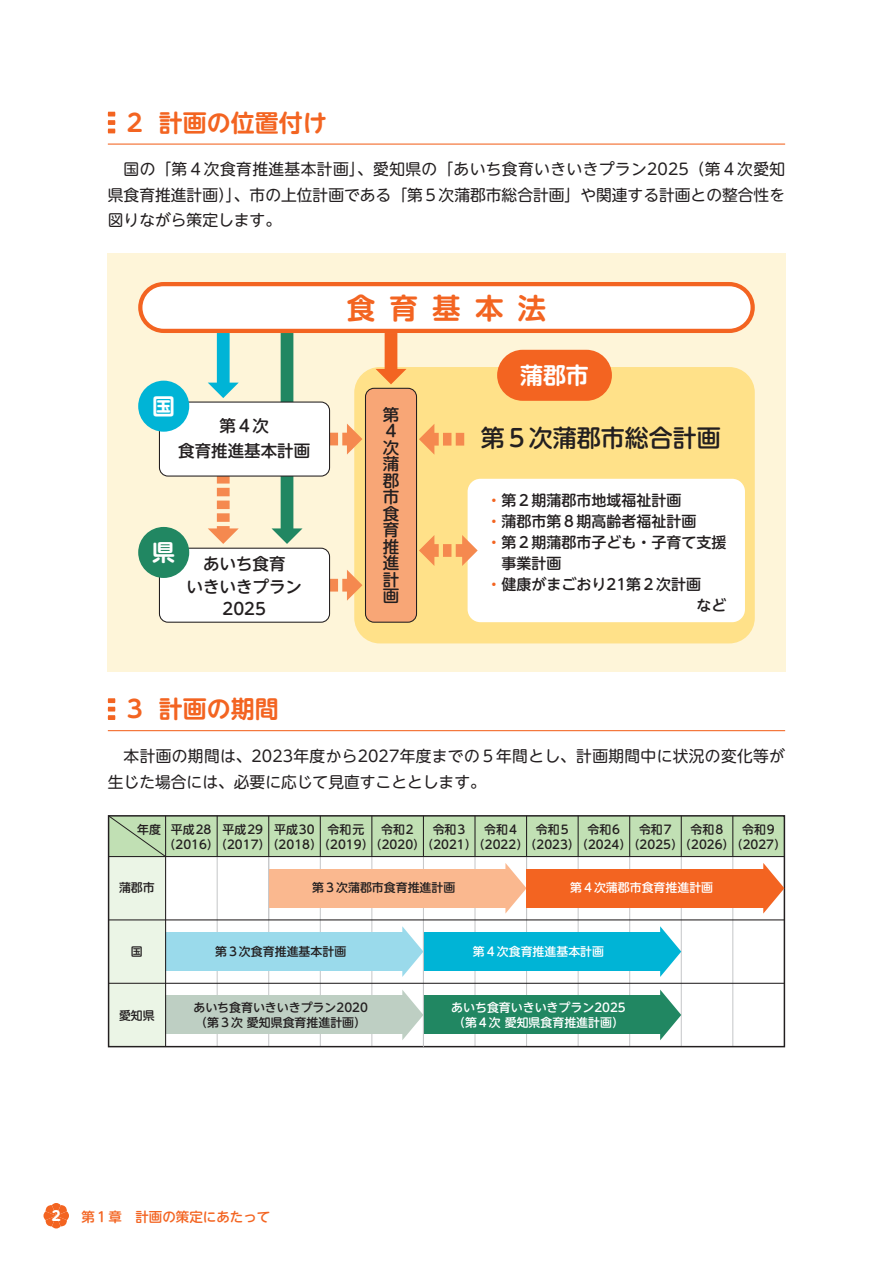
<style>
.page{position:relative;width:893px;height:1263px;background:#fff}
.page>*{position:absolute;margin:0;border:0;box-sizing:border-box;transform-origin:0 0}
.t1{font:700 28.5px "UD Shin M Go Pro De";letter-spacing:.5em;color:#f36421}
.t2{font:700 24px "UD Shin M Go Pr 6 N De";color:#f36421}
.t3{font:500 24px "UD Shin M Go Pro";color:#231f20}
.t4{font:700 22.95px "UD Shin M Go Pro De";color:#fff}
.t5{font:500 16.5px/16.5px "UD Shin M Go Pro";color:#231f20;text-align:center}
.t6{font:15.75px/25.5px "UD Shin M Go Pr 6 N";color:#231f20;text-align:justify}
.t7{font:15.75px/25.5px "UD Shin M Go Pr 6 N";letter-spacing:.02em;color:#231f20}
.t8{font:500 15px "UD Shin M Go Pro";color:#231f20}
.t9{font:500 13.5px "UD Shin M Go Pr 6 N";color:#f36421}
.t10{font:700 13.5px "UD Shin M Go Pr 6 N";color:#fff}
.t11{font:500 11.85px/14.9px "UD Shin M Go Pro";color:#231f20;text-align:center}
.t12{font:500 11.85px/14.9px "UD Shin M Go Pro";color:#fff}
.s1{color:#f36421}
</style>
<div class="page">
<svg style="left:43px;top:1203px;width:26px;height:25px"></svg>
<hr style="left:108px;top:144px;width:677px;height:1px;background:#f36421">
<svg style="left:108px;top:112px;width:7px;height:21px"></svg>
<hr style="left:108px;top:730px;width:677px;height:1px;background:#f36421">
<svg style="left:108px;top:698px;width:7px;height:22px"></svg>
<div style="left:108px;top:254px;width:677px;height:418px;background:#fef5d9"></div>
<div style="left:354px;top:367px;width:401px;height:276px;background:#ffe189;border-radius:26px"></div>
<svg style="left:330px;top:570px;width:32px;height:31px"></svg>
<div style="left:159px;top:548px;width:171px;height:74px;background:#fff;border-radius:9px"></div>
<div style="left:159px;top:548px;width:171px;height:75px;border:1px solid #231f20;border-radius:9px"></div>
<div style="left:497px;top:350px;width:115px;height:51px;background:#f36421;border-radius:26px"></div>
<div style="left:365px;top:388px;width:51px;height:234px;background:#f8a676;border-radius:9px"></div>
<div style="left:365px;top:388px;width:52px;height:235px;border:1px solid #231f20;border-radius:9px"></div>
<svg style="left:330px;top:424px;width:32px;height:31px"></svg>
<svg style="left:419px;top:424px;width:45px;height:31px"></svg>
<div style="left:385px;top:333px;width:12px;height:38px;background:#f36421"></div>
<svg style="left:376px;top:369px;width:30px;height:15px"></svg>
<div style="left:217px;top:333px;width:13px;height:52px;background:#00b4d6"></div>
<svg style="left:208px;top:383px;width:31px;height:15px"></svg>
<svg style="left:208px;top:477px;width:31px;height:67px"></svg>
<div style="left:281px;top:333px;width:12px;height:197px;background:#218762"></div>
<svg style="left:272px;top:528px;width:31px;height:16px"></svg>
<svg style="left:138px;top:282px;width:617px;height:51px;background:#fce4d8"></svg>
<div style="left:159px;top:402px;width:171px;height:74px;background:#fff;border-radius:9px"></div>
<div style="left:159px;top:401px;width:171px;height:76px;border:1px solid #231f20;border-radius:9px"></div>
<div style="left:138px;top:381px;width:51px;height:51px;background:#00b4d6;border-radius:50%"></div>
<div style="left:138px;top:527px;width:51px;height:51px;background:#218762;border-radius:50%"></div>
<div style="left:468px;top:479px;width:277px;height:143px;background:#fff;border-radius:13px"></div>
<svg style="left:419px;top:535px;width:59px;height:31px"></svg>
<div style="left:109px;top:816px;width:57px;height:231px;background:#ebf5e6"></div>
<div style="left:109px;top:816px;width:675px;height:40px;background:#c1e0b4"></div>
<hr style="left:732px;top:856px;width:1px;height:191px;background:#c5c6c8">
<hr style="left:681px;top:856px;width:1px;height:191px;background:#c5c6c8">
<hr style="left:629px;top:856px;width:1px;height:191px;background:#c5c6c8">
<hr style="left:578px;top:856px;width:1px;height:191px;background:#c5c6c8">
<hr style="left:526px;top:856px;width:1px;height:191px;background:#c5c6c8">
<hr style="left:475px;top:856px;width:1px;height:191px;background:#c5c6c8">
<hr style="left:423px;top:856px;width:1px;height:191px;background:#c5c6c8">
<hr style="left:372px;top:856px;width:1px;height:191px;background:#c5c6c8">
<hr style="left:320px;top:856px;width:1px;height:191px;background:#c5c6c8">
<hr style="left:268px;top:856px;width:1px;height:191px;background:#c5c6c8">
<hr style="left:217px;top:856px;width:1px;height:191px;background:#c5c6c8">
<div style="left:108px;top:815px;width:677px;height:232px;border:1px solid #231f20"></div>
<hr style="left:109px;top:856px;width:675px;height:1px;background:#231f20">
<div style="left:269px;top:869px;width:238px;height:38px;background:#fab88f"></div>
<svg style="left:505px;top:863px;width:22px;height:50px"></svg>
<div style="left:527px;top:869px;width:238px;height:38px;background:#f36421"></div>
<svg style="left:763px;top:863px;width:21px;height:50px"></svg>
<div style="left:166px;top:932px;width:238px;height:38px;background:#9adaeb"></div>
<svg style="left:402px;top:926px;width:21px;height:51px"></svg>
<div style="left:423px;top:932px;width:239px;height:38px;background:#00b4d6"></div>
<svg style="left:660px;top:926px;width:21px;height:51px"></svg>
<div style="left:166px;top:996px;width:238px;height:38px;background:#becfc3"></div>
<svg style="left:402px;top:990px;width:21px;height:50px"></svg>
<div style="left:423px;top:996px;width:239px;height:38px;background:#218762"></div>
<svg style="left:660px;top:989px;width:21px;height:51px"></svg>
<hr style="left:165px;top:816px;width:1px;height:231px;background:#231f20">
<hr style="left:732px;top:816px;width:1px;height:40px;background:#231f20">
<hr style="left:681px;top:816px;width:1px;height:40px;background:#231f20">
<hr style="left:629px;top:816px;width:1px;height:40px;background:#231f20">
<hr style="left:578px;top:816px;width:1px;height:40px;background:#231f20">
<hr style="left:526px;top:816px;width:1px;height:40px;background:#231f20">
<hr style="left:474px;top:816px;width:1px;height:40px;background:#231f20">
<hr style="left:423px;top:816px;width:1px;height:40px;background:#231f20">
<hr style="left:371px;top:816px;width:1px;height:40px;background:#231f20">
<hr style="left:320px;top:816px;width:1px;height:40px;background:#231f20">
<hr style="left:268px;top:816px;width:1px;height:40px;background:#231f20">
<hr style="left:217px;top:816px;width:1px;height:40px;background:#231f20">
<hr style="left:423px;top:920px;width:1px;height:127px;background:#c5c6c8">
<hr style="left:109px;top:919px;width:675px;height:1px;background:#231f20">
<hr style="left:109px;top:983px;width:675px;height:1px;background:#231f20">
<svg style="left:108px;top:815px;width:58px;height:42px"></svg>
<h2 class="t2" style="left:123px;top:102px;width:205px">２ 計画の位置付け</h2>
<h3 class="t6" style="left:108px;top:156px;width:679px;text-indent:16px">国の「第４次食育推進基本計画」、愛知県の「あいち食育いきいきプラン2025（第４次愛知県食育推進計画）」、市の上位計画である「第５次蒲郡市総合計画」や関連する計画との整合性を図りながら策定します。</h3>
<h1 class="t1" style="left:347px;top:284px;width:201px">食育基本法</h1>
<h3 class="t4" style="left:152px;top:387px;width:24px">国</h3>
<h3 class="t5" style="left:178px;top:412px;width:133px;line-height:25.5px">第４次<br>食育推進基本計画</h3>
<h3 class="t5" style="left:152px;top:555px;width:135px"><sup>県</sup> あいち食育</h3>
<h3 class="t5" style="left:187px;top:577px;width:117px">いきいきプラン</h3>
<h3 class="t5" style="left:223px;top:600px;width:45px">2025</h3>
<h2 class="t2" style="left:123px;top:689px;width:157px">３ 計画の期間</h2>
<h3 class="t5" style="left:383px;top:405px;width:18px;text-align:left">第<br>４次蒲郡市食育推進計画</h3>
<h3 class="t4" style="left:520px;top:357px;width:70px">蒲郡市</h3>
<h2 class="t3" style="left:481px;top:418px;width:241px">第５次蒲郡市総合計画</h2>
<p class="t8" style="left:486px;top:488px;width:196px"><span class="s1">・</span>第２期蒲郡市地域福祉計画</p>
<p class="t8" style="left:486px;top:509px;width:211px"><span class="s1">・</span>蒲郡市第８期高齢者福祉計画</p>
<p class="t8" style="left:486px;top:530px;width:242px"><span class="s1">・</span>第２期蒲郡市子ども・子育て支援</p>
<p class="t8" style="left:486px;top:551px;width:76px">　事業計画</p>
<p class="t8" style="left:486px;top:572px;width:216px"><span class="s1">・</span>健康がまごおり21第２次計画</p>
<p class="t8" style="left:696px;top:593px;width:32px">など</p>
<h3 class="t7" style="left:108px;top:742px;width:679px;text-indent:16px">本計画の期間は、2023年度から2027年度までの５年間とし、計画期間中に状況の変化等が生じた場合には、必要に応じて見直すこととします。</h3>
<p class="t11" style="left:137px;top:822px;width:25px">年度</p>
<p class="t11" style="left:215px;top:822px;width:57px">平成29（2017）</p>
<p class="t11" style="left:267px;top:822px;width:57px">平成30（2018）</p>
<p class="t11" style="left:318px;top:822px;width:57px">令和元（2019）</p>
<p class="t11" style="left:370px;top:822px;width:57px">令和2（2020）</p>
<p class="t11" style="left:421px;top:822px;width:57px">令和3（2021）</p>
<p class="t11" style="left:473px;top:822px;width:57px">令和4（2022）</p>
<p class="t11" style="left:525px;top:822px;width:57px">令和5（2023）</p>
<p class="t11" style="left:576px;top:822px;width:57px">令和6（2024）</p>
<p class="t11" style="left:628px;top:822px;width:57px">令和7（2025）</p>
<p class="t11" style="left:679px;top:822px;width:57px">令和8（2026）</p>
<p class="t11" style="left:731px;top:822px;width:57px">令和9（2027）</p>
<p class="t11" style="left:312px;top:880px;width:145px">第３次蒲郡市食育推進計画</p>
<p class="t12" style="left:570px;top:880px;width:145px">第４次蒲郡市食育推進計画</p>
<p class="t11" style="left:164px;top:822px;width:57px">平成28（2016）</p>
<p class="t11" style="left:119px;top:880px;width:37px">蒲郡市</p>
<p class="t11" style="left:131px;top:943px;width:13px">国</p>
<p class="t11" style="left:215px;top:943px;width:133px">第３次食育推進基本計画</p>
<p class="t12" style="left:473px;top:943px;width:133px">第４次食育推進基本計画</p>
<p class="t11" style="left:119px;top:1007px;width:37px">愛知県</p>
<p class="t11" style="left:193px;top:999px;width:176px;text-align:left">あいち食育いきいきプラン2020（第３次 愛知県食育推進計画）</p>
<p class="t12" style="left:451px;top:999px;width:176px">あいち食育いきいきプラン2025（第４次 愛知県食育推進計画）</p>
<p class="t10" style="left:52px;top:1204px;width:10px">2</p>
<p class="t9" style="left:81px;top:1205px;width:190px">第１章　計画の策定にあたって</p>
</div>
